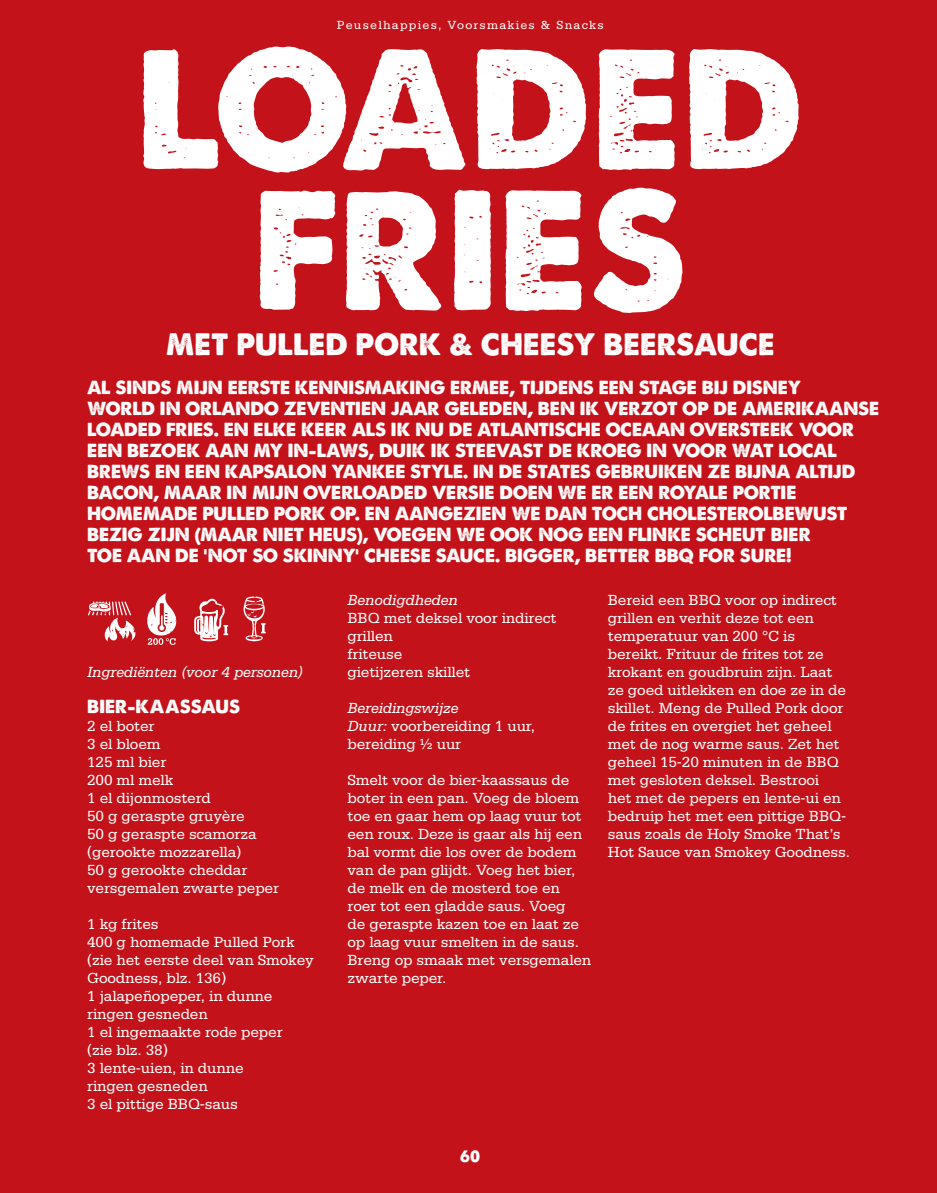
<style>
.page{position:relative;width:937px;height:1193px;background:#fff}
.page>*{position:absolute;margin:0;border:0;box-sizing:border-box;transform-origin:0 0}
.t1{font:160.5px "A Loveof Thunder Extra";color:#fff}
.t2{font:78.9px "smokeygoodness 2";color:#fff}
.t3{font:29.4px "A Loveof Thunder Extra";letter-spacing:.005em;color:#fff}
.t4{font:18px/21px "A Loveof Thunder Extra";letter-spacing:-.01em;color:#fff}
.t5{font:15.75px "A Loveof Thunder Extra";color:#fff}
.t6{font:15.45px/18px "Serifa";letter-spacing:-.01em;color:#fff}
.t7{font:italic 15.45px "Serifa";letter-spacing:-.01em;color:#fff}
.t8{font:12.45px "Serifa";letter-spacing:.1em;color:#fff}
.s1{font-style:italic}
</style>
<div class="page">
<div style="left:0;top:0;width:936px;height:1193px;background:#c4121a"></div>
<p class="t8" style="left:337px;top:18px;width:268px">Peuselhappies, Voorsmakies &amp; Snacks</p>
<h1 class="t1" style="left:136px;top:19px;width:669px">LOADED</h1>
<h1 class="t1" style="left:252px;top:160px;width:436px">FRIES</h1>
<h3 class="t3" style="left:166px;top:328px;width:610px">MET PULLED PORK &amp; CHEESY BEERSAUCE</h3>
<p class="t4" style="left:87px;top:377px;width:793px">AL SINDS MIJN EERSTE KENNISMAKING ERMEE, TIJDENS EEN STAGE BIJ DISNEY<br>WORLD IN ORLANDO ZEVENTIEN JAAR GELEDEN, BEN IK VERZOT OP DE AMERIKAANSE LOADED FRIES. EN ELKE KEER ALS IK NU DE ATLANTISCHE OCEAAN OVERSTEEK VOOR EEN BEZOEK AAN MY IN-LAWS, DUIK IK STEEVAST DE KROEG IN VOOR WAT LOCAL BREWS EN EEN KAPSALON YANKEE STYLE. IN DE STATES GEBRUIKEN ZE BIJNA ALTIJD BACON, MAAR IN MIJN OVERLOADED VERSIE DOEN WE ER EEN ROYALE PORTIE HOMEMADE PULLED PORK OP. EN AANGEZIEN WE DAN TOCH CHOLESTEROLBEWUST BEZIG ZIJN (MAAR NIET HEUS), VOEGEN WE OOK NOG EEN FLINKE SCHEUT BIER<br>TOE AAN DE ‘NOT SO SKINNY’ CHEESE SAUCE. BIGGER, BETTER BBQ FOR SURE!</p>
<h2 class="t2" style="left:72px;top:582px;width:223px">l|ae</h2>
<p class="t7" style="left:87px;top:663px;width:217px">Ingrediënten (voor 4 personen)</p>
<p class="t4" style="left:87px;top:696px;width:154px">BIER-KAASSAUS</p>
<p class="t6" style="left:87px;top:716px;width:193px">2 el boter<br>3 el bloem<br>125 ml bier<br>200 ml melk<br>1 el dijonmosterd<br>50 g geraspte gruyère<br>50 g geraspte scamorza (gerookte mozzarella)<br>50 g gerookte cheddar versgemalen zwarte peper</p>
<p class="t6" style="left:87px;top:914px;width:228px">1 kg frites<br>400 g homemade Pulled Pork (zie het eerste deel van Smokey<br>Goodness, blz. 136)<br>1 jalapeñopeper, in dunne ringen gesneden<br>1 el ingemaakte rode peper<br>(zie blz. 38)<br>3 lente-uien, in dunne<br>ringen gesneden<br>3 el pittige BBQ-saus</p>
<p class="t7" style="left:347px;top:591px;width:112px">Benodigdheden</p>
<p class="t6" style="left:347px;top:608px;width:210px">BBQ met deksel voor indirect grillen<br>friteuse<br>gietijzeren skillet</p>
<p class="t6" style="left:347px;top:698px;width:189px"><span class="s1">Bereidingswijze<br>Duur:</span> voorbereiding 1 uur, bereiding ½ uur</p>
<p class="t6" style="left:347px;top:770px;width:245px">Smelt voor de bier-kaassaus de boter in een pan. Voeg de bloem toe en gaar hem op laag vuur tot een roux. Deze is gaar als hij een bal vormt die los over de bodem van de pan glijdt. Voeg het bier, de melk en de mosterd toe en roer tot een gladde saus. Voeg<br>de geraspte kazen toe en laat ze op laag vuur smelten in de saus.<br>Breng op smaak met versgemalen zwarte peper.</p>
<p class="t6" style="left:607px;top:590px;width:243px">Bereid een BBQ voor op indirect grillen en verhit deze tot een temperatuur van 200 °C is bereikt. Frituur de frites tot ze krokant en goudbruin zijn. Laat ze goed uitlekken en doe ze in de skillet. Meng de Pulled Pork door de frites en overgiet het geheel met de nog warme saus. Zet het geheel 15-20 minuten in de BBQ met gesloten deksel. Bestrooi<br>het met de pepers en lente-ui en bedruip het met een pittige BBQ&shy;saus zoals de Holy Smoke That’s<br>Hot Sauce van Smokey Goodness.</p>
<p class="t5" style="left:460px;top:1147px;width:22px">60</p>
</div>
